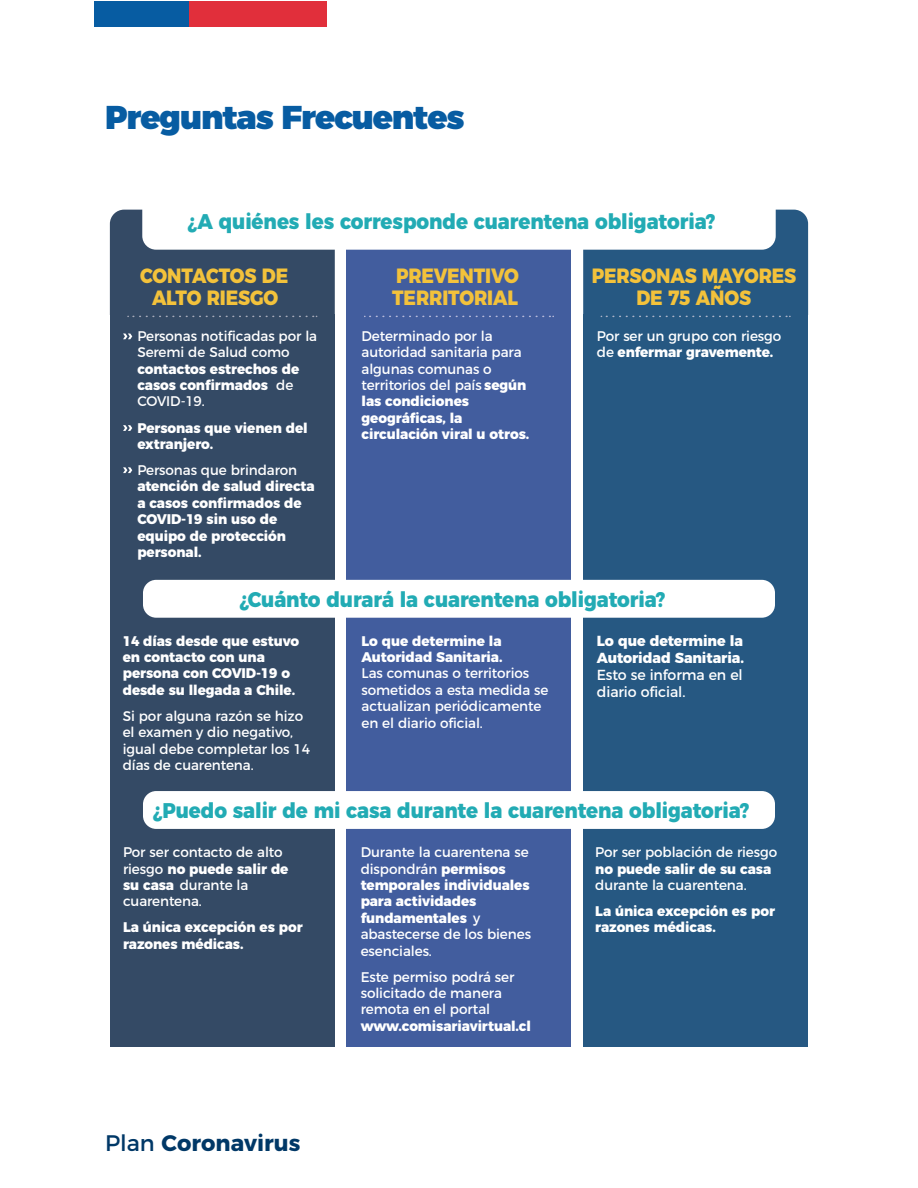
<style>
.page{position:relative;width:918px;height:1188px;background:#fff}
.page>*{position:absolute;margin:0;border:0;box-sizing:border-box;transform-origin:0 0}
.t1{font:900 33px "Montserrat";letter-spacing:-.035em;color:#075ca2}
.t2{font:700 22.5px "Montserrat";color:#003867}
.t3{font:800 21.3px "Montserrat";letter-spacing:-.005em;color:#22abb4;scale:.93 1}
.t4{font:800 20.7px/21.9px "Montserrat";letter-spacing:-.01em;color:#f3c23b;text-align:center;scale:.89 1}
.t5{font:800 14.55px/17px "Montserrat";letter-spacing:-.005em;color:#fff}
.t6{font:14.55px/17px "Montserrat";letter-spacing:-.005em;color:#fff}
.t7{font:13.95px/16.4px "Montserrat";letter-spacing:-.005em;color:#fff}
.t8{font:800 13.95px/16.4px "Montserrat";letter-spacing:-.005em;color:#fff}
.s1{font-weight:400}
.s2{font-weight:800}
</style>
<div class="page">
<div style="left:189px;top:2px;width:138px;height:25px;background:#e12f3b"></div>
<div style="left:94px;top:2px;width:95px;height:25px;background:#075ca2"></div>
<div style="left:110px;top:314px;width:225px;height:733px;background:#344a65"></div>
<div style="left:347px;top:314px;width:224px;height:733px;background:#425d9e"></div>
<div style="left:583px;top:314px;width:225px;height:733px;background:#265882"></div>
<div style="left:347px;top:210px;width:224px;height:105px;background:#425d9e"></div>
<div style="left:142px;top:191px;width:634px;height:59px;background:#fff;border-radius:14px"></div>
<div style="left:143px;top:580px;width:632px;height:38px;background:#fff;border-radius:13px"></div>
<div style="left:143px;top:791px;width:632px;height:38px;background:#fff;border-radius:13px"></div>
<svg style="left:123px;top:334px;width:9px;height:5px"></svg>
<svg style="left:123px;top:425px;width:9px;height:6px"></svg>
<svg style="left:123px;top:467px;width:9px;height:6px"></svg>
<svg style="left:110px;top:210px;width:225px;height:107px"></svg>
<svg style="left:365px;top:316px;width:189px;height:1px"></svg>
<svg style="left:583px;top:210px;width:225px;height:107px"></svg>
<h1 class="t1" style="left:105px;top:89px;width:361px">Preguntas Frecuentes</h1>
<h3 class="t3" style="left:187px;top:204px;width:569px">¿A quiénes les corresponde cuarentena obligatoria?</h3>
<h3 class="t4" style="left:140px;top:263px;width:168px">CONTACTOS DE<br>ALTO RIESGO</h3>
<p class="t7" style="left:137px;top:327px;width:181px">Personas notificadas por la<br>Seremi de Salud como</p>
<p class="t8" style="left:137px;top:359px;width:163px">contactos estrechos de casos confirmados <span class="s1">de<br>COVID-19.</span></p>
<p class="t8" style="left:137px;top:418px;width:172px">Personas que vienen del extranjero.</p>
<p class="t7" style="left:137px;top:461px;width:161px">Personas que brindaron</p>
<p class="t8" style="left:137px;top:477px;width:179px">atención de salud directa a casos confirmados de<br>COVID-19 sin uso de equipo de protección personal.</p>
<h3 class="t4" style="left:392px;top:263px;width:144px;text-align:left">PREVENTIVO<br>TERRITORIAL</h3>
<p class="t7" style="left:362px;top:327px;width:169px">Determinado por la autoridad sanitaria para algunas comunas o territorios del país <span class="s2">según las condiciones geográficas, la circulación viral u otros.</span></p>
<h3 class="t4" style="left:592px;top:263px;width:231px">PERSONAS MAYORES<br>DE 75 AÑOS</h3>
<p class="t7" style="left:597px;top:327px;width:186px">Por ser un grupo con riesgo de <span class="s2">enfermar gravemente.</span></p>
<h3 class="t3" style="left:240px;top:582px;width:459px">¿Cuánto durará la cuarentena obligatoria?</h3>
<p class="t8" style="left:123px;top:631px;width:178px">14 días desde que estuvo en contacto con una persona con COVID-19 o desde su llegada a Chile.</p>
<p class="t7" style="left:123px;top:707px;width:189px">Si por alguna razón se hizo el examen y dio negativo, igual debe completar los 14 días de cuarentena.</p>
<p class="t8" style="left:362px;top:631px;width:142px">Lo que determine la<br>Autoridad Sanitaria.</p>
<p class="t7" style="left:362px;top:664px;width:188px">Las comunas o territorios sometidos a esta medida se actualizan periódicamente en el diario oficial.</p>
<p class="t5" style="left:597px;top:631px;width:149px">Lo que determine la<br>Autoridad Sanitaria.</p>
<p class="t6" style="left:597px;top:665px;width:147px">Esto se informa en el diario oficial.</p>
<h3 class="t3" style="left:153px;top:792px;width:643px">¿Puedo salir de mi casa durante la cuarentena obligatoria?</h3>
<p class="t7" style="left:123px;top:843px;width:167px">Por ser contacto de alto riesgo <span class="s2">no puede salir de su casa</span> durante la cuarentena.</p>
<p class="t8" style="left:123px;top:918px;width:181px">La única excepción es por razones médicas.</p>
<h2 class="t2" style="left:105px;top:1124px;width:197px"><span class="s1">Plan</span> Coronavirus</h2>
<p class="t7" style="left:361px;top:843px;width:172px">Durante la cuarentena se dispondrán <span class="s2">permisos temporales individuales para actividades fundamentales</span> y abastecerse de los bienes esenciales.</p>
<p class="t7" style="left:361px;top:967px;width:155px">Este permiso podrá ser solicitado de manera remota en el portal</p>
<p class="t8" style="left:361px;top:1017px;width:172px">www.comisariavirtual.cl</p>
<p class="t7" style="left:595px;top:843px;width:183px">Por ser población de riesgo</p>
<p class="t8" style="left:595px;top:859px;width:178px">no puede salir de su casa</p>
<p class="t7" style="left:595px;top:876px;width:153px">durante la cuarentena.</p>
<p class="t8" style="left:595px;top:902px;width:181px">La única excepción es por razones médicas.</p>
</div>
